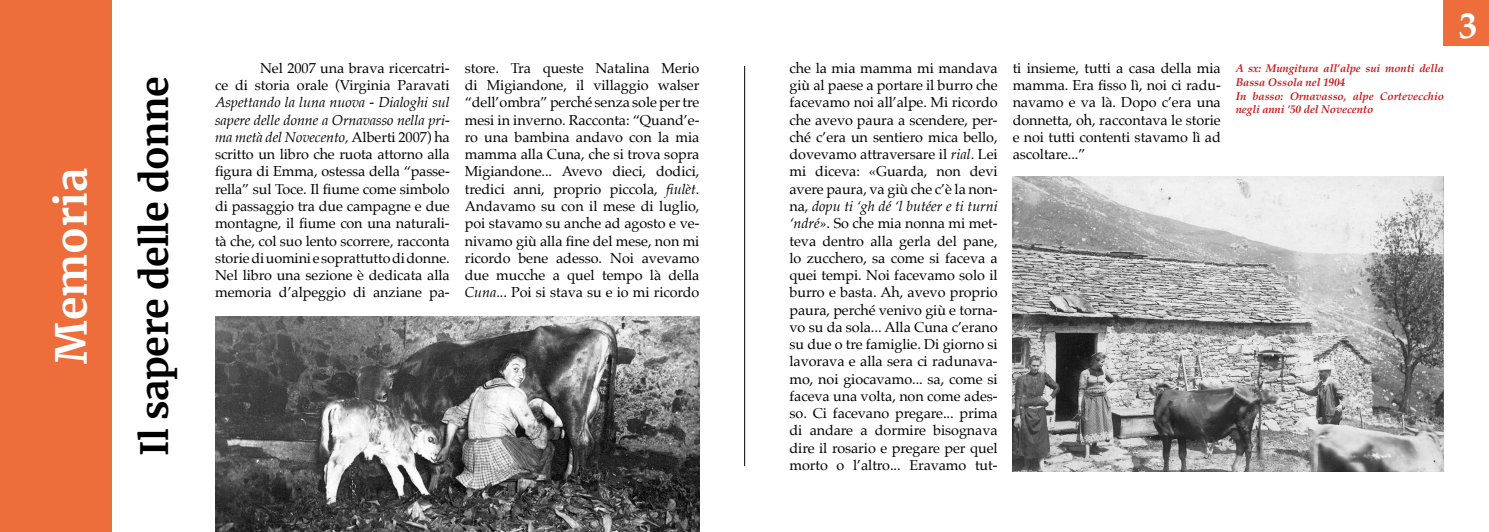
<style>
.page{position:relative;width:1489px;height:532px;background:#fff}
.page>*{position:absolute;margin:0;border:0;box-sizing:border-box;transform-origin:0 0}
.t1{font:700 42.5px "Merriweather";color:#fff}
.t2{font:700 37.5px "Merriweather";letter-spacing:-.01em;color:#000}
.t3{font:700 37.5px "Palatino";color:#fff}
.t4{font:14.38px/17.2px "Palatino";letter-spacing:-.005em;color:#000;text-align:justify}
.t5{font:italic 700 11.25px/13.5px "Palatino";letter-spacing:-.01em;color:#cd1719}
.s1{font-style:italic}
</style>
<div class="page">
<hr style="left:744px;top:66px;width:1px;height:400px;background:#000">
<div style="left:0;top:0;width:112px;height:531px;background:#ed6e3b"></div>
<div style="left:1443px;top:0;width:45px;height:45px;background:#ed6e3b"></div>
<img style="left:1012px;top:176px;width:431px;height:295px">
<img style="left:215px;top:317px;width:484px;height:214px">
<h1 class="t1" style="left:42px;top:363px;width:197px;rotate:-90deg">Memoria</h1>
<h2 class="t2" style="left:128px;top:456px;width:381px;rotate:-90deg">Il sapere delle donne</h2>
<p class="t4" style="left:215px;top:59px;width:236px;text-align:right">Nel 2007 una brava ricercatri-<br>ce di storia orale (Virginia Paravati</p>
<p class="t4" style="left:215px;top:94px;width:236px"><span class="s1">Aspettando la luna nuova - Dialoghi sul sapere delle donne a Ornavasso nella pri&shy;ma metà del Novecento,</span> Alberti 2007) ha scritto un libro che ruota attorno alla figura di Emma, ostessa della “passe&shy;rella” sul Toce. Il fiume come simbolo di passaggio tra due campagne e due montagne, il fiume con una naturali&shy;tà che, col suo lento scorrere, racconta storie di uomini e soprattutto di donne.<br>Nel libro una sezione è dedicata alla memoria d’alpeggio di anziane pa-</p>
<p class="t4" style="left:465px;top:59px;width:236px">store. Tra queste Natalina Merio di Migiandone, il villaggio walser “dell’ombra” perché senza sole per tre mesi in inverno. Racconta: “Quand’e&shy;ro una bambina andavo con la mia mamma alla Cuna, che si trova sopra Migiandone... Avevo dieci, dodici, tredici anni, proprio piccola, <span class="s1">fiulèt</span>.<br>Andavamo su con il mese di luglio, poi stavamo su anche ad agosto e ve&shy;nivamo giù alla fine del mese, non mi ricordo bene adesso. Noi avevamo due mucche a quel tempo là della <span class="s1">Cuna</span>... Poi si stava su e io mi ricordo</p>
<p class="t4" style="left:789px;top:59px;width:210px">che la mia mamma mi mandava giù al paese a portare il burro che facevamo noi all’alpe. Mi ricordo che avevo paura a scendere, per&shy;ché c’era un sentiero mica bello, dovevamo attraversare il <span class="s1">rial</span>. Lei mi diceva: «Guarda, non devi avere paura, va giù che c’è la non&shy;na, <span class="s1">dopu ti ‘gh dé ‘l butéer e ti turni ‘ndré»</span>. So che mia nonna mi met&shy;teva dentro alla gerla del pane, lo zucchero, sa come si faceva a quei tempi. Noi facevamo solo il burro e basta. Ah, avevo proprio paura, perché venivo giù e torna&shy;vo su da sola... Alla Cuna c’erano su due o tre famiglie. Di giorno si lavorava e alla sera ci radunava&shy;mo, noi giocavamo... sa, come si faceva una volta, non come ades&shy;so. Ci facevano pregare... prima di andare a dormire bisognava dire il rosario e pregare per quel morto o l’altro... Eravamo tut-</p>
<p class="t4" style="left:1012px;top:59px;width:210px">ti insieme, tutti a casa della mia mamma. Era fisso lì, noi ci radu&shy;navamo e va là. Dopo c’era una donnetta, oh, raccontava le storie e noi tutti contenti stavamo lì ad ascoltare...”</p>
<p class="t5" style="left:1235px;top:62px;width:210px">A sx: Mungitura all’alpe sui monti della<br>Bassa Ossola nel 1904<br>In basso: Ornavasso, alpe Cortevecchio negli anni ’50 del Novecento</p>
<h2 class="t3" style="left:1458px;top:-7px;width:20px">3</h2>
</div>
